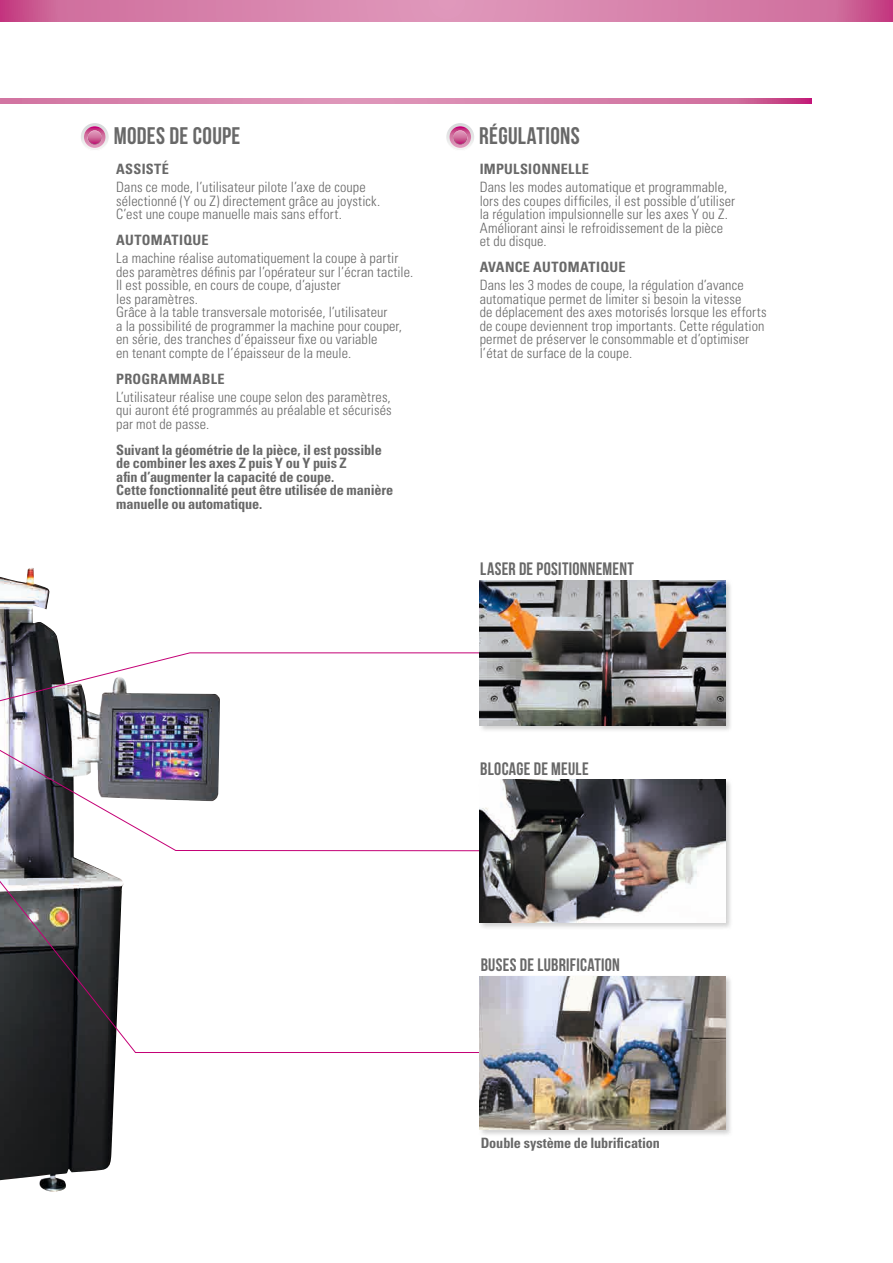
<style>
.page{position:relative;width:893px;height:1263px;background:#fff}
.page>*{position:absolute;margin:0;border:0;box-sizing:border-box;transform-origin:0 0}
.t1{font:24px "Bebas Neue";letter-spacing:.01em;color:#686868}
.t2{font:18px "Bebas Neue";letter-spacing:.015em;color:#686868}
.t3{font:300 condensed 14.25px/13.5px "Univers";letter-spacing:.01em;color:#686868}
.t4{font:700 condensed 14.25px/13.5px "Univers";letter-spacing:-.005em;color:#686868}
.t5{font:700 condensed 14.25px "Univers";letter-spacing:.015em;color:#686868}
.t6{font:700 condensed 14.25px "Univers";letter-spacing:.025em;color:#686868}
.t7{font:700 condensed 14.25px "Univers";letter-spacing:.02em;color:#686868}
</style>
<div class="page">
<svg style="left:0;top:0;width:893px;height:21px;background:#d57da8"></svg>
<svg style="left:21px;top:99px;width:791px;height:4px;background:#d67fa9"></svg>
<img style="left:0;top:568px;width:217px;height:623px">
<svg style="left:0;top:652px;width:478px;height:67px"></svg>
<div style="left:478px;top:579px;width:255px;height:154px;background:#151616;opacity:.2"></div>
<img style="left:480px;top:581px;width:245px;height:144px">
<svg style="left:0;top:851px;width:478px;height:202px"></svg>
<div style="left:478px;top:975px;width:255px;height:162px;background:#151616;opacity:.2"></div>
<img style="left:480px;top:976px;width:245px;height:153px">
<svg style="left:0;top:744px;width:478px;height:107px"></svg>
<div style="left:478px;top:778px;width:255px;height:152px;background:#151616;opacity:.2"></div>
<img style="left:480px;top:780px;width:245px;height:142px">
<hr style="left:0;top:99px;width:21px;height:4px;background:#d274a1">
<svg style="left:81px;top:123px;width:28px;height:27px"></svg>
<svg style="left:446px;top:123px;width:28px;height:27px"></svg>
<h1 class="t1" style="left:114px;top:123px;width:128px">MODES DE COUPE</h1>
<h1 class="t1" style="left:479px;top:123px;width:102px">RÉGULATIONS</h1>
<p class="t6" style="left:116px;top:161px;width:54px">ASSISTÉ</p>
<p class="t3" style="left:116px;top:180px;width:265px">Dans ce mode, l’utilisateur pilote l’axe de coupe sélectionné (Y ou Z) directement grâce au joystick.<br>C’est une coupe manuelle mais sans effort.</p>
<p class="t7" style="left:116px;top:232px;width:94px">AUTOMATIQUE</p>
<p class="t3" style="left:116px;top:251px;width:299px">La machine réalise automatiquement la coupe à partir des paramètres définis par l’opérateur sur l’écran tactile.<br>Il est possible, en cours de coupe, d’ajuster<br>les paramètres.<br>Grâce à la table transversale motorisée, l’utilisateur<br>a la possibilité de programmer la machine pour couper, en série, des tranches d’épaisseur fixe ou variable<br>en tenant compte de l’épaisseur de la meule.</p>
<p class="t6" style="left:116px;top:370px;width:110px">PROGRAMMABLE</p>
<p class="t3" style="left:116px;top:390px;width:277px;text-align:justify">L’utilisateur réalise une coupe selon des paramètres, qui auront été programmés au préalable et sécurisés par mot de passe.</p>
<p class="t4" style="left:116px;top:443px;width:279px">Suivant la géométrie de la pièce, il est possible de combiner les axes Z puis Y ou Y puis Z<br>afin d’augmenter la capacité de coupe.<br>Cette fonctionnalité peut être utilisée de manière manuelle ou automatique.</p>
<p class="t5" style="left:480px;top:160px;width:111px">IMPULSIONNELLE</p>
<p class="t3" style="left:480px;top:180px;width:257px">Dans les modes automatique et programmable, lors des coupes difficiles, il est possible d’utiliser la régulation impulsionnelle sur les axes Y ou Z.<br>Améliorant ainsi le refroidissement de la pièce et du disque.</p>
<p class="t5" style="left:480px;top:258px;width:147px">AVANCE AUTOMATIQUE</p>
<p class="t3" style="left:480px;top:278px;width:288px">Dans les 3 modes de coupe, la régulation d’avance automatique permet de limiter si besoin la vitesse<br>de déplacement des axes motorisés lorsque les efforts de coupe deviennent trop importants. Cette régulation permet de préserver le consommable et d’optimiser l’état de surface de la coupe.</p>
<p class="t2" style="left:480px;top:559px;width:155px">LASER DE POSITIONNEMENT</p>
<p class="t2" style="left:480px;top:758px;width:110px">BLOCAGE DE MEULE</p>
<p class="t2" style="left:481px;top:954px;width:141px">BUSES DE LUBRIFICATION</p>
<p class="t4" style="left:481px;top:1136px;width:181px">Double système de lubrification</p>
</div>
